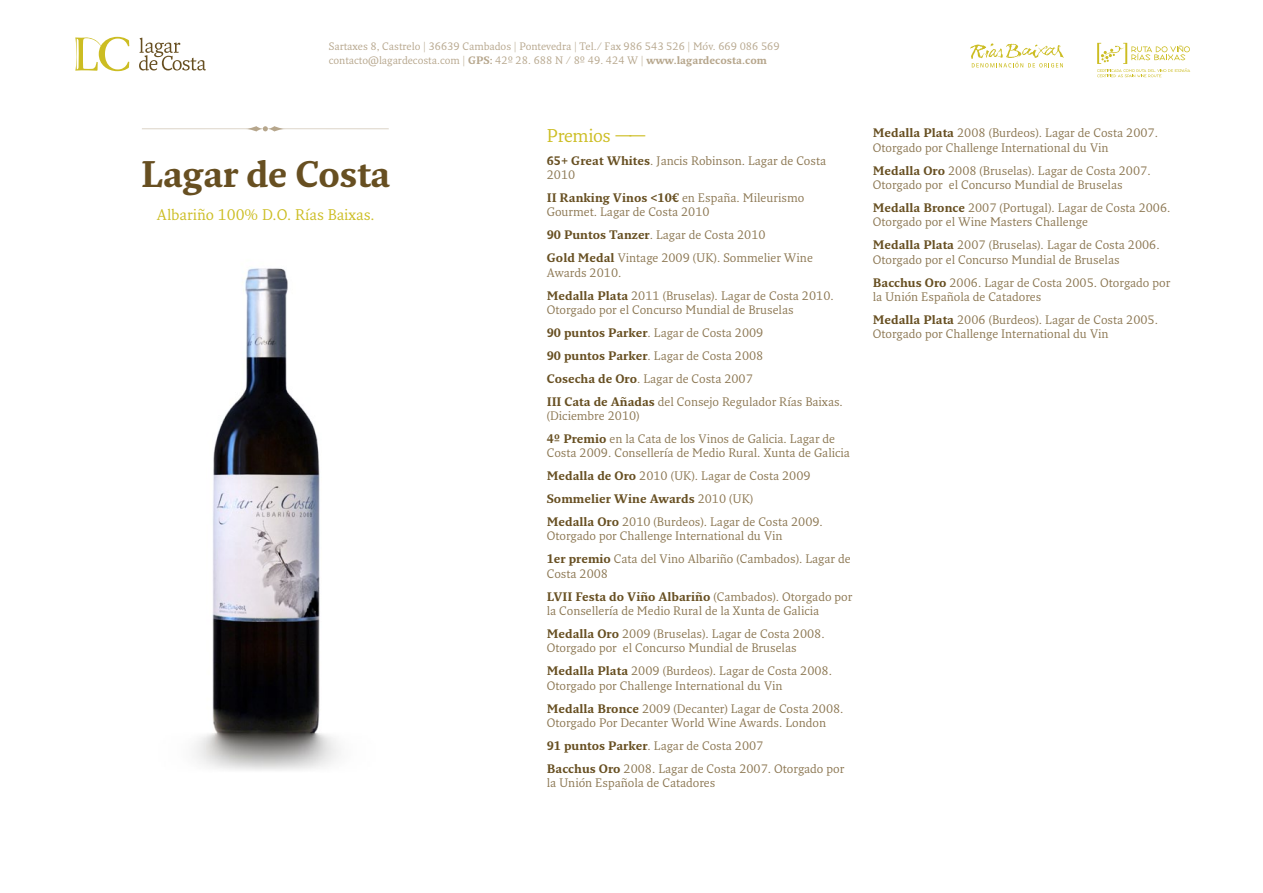
<style>
.page{position:relative;width:1263px;height:893px;background:#fff}
.page>*{position:absolute;margin:0;border:0;box-sizing:border-box;transform-origin:0 0}
.t1{font:700 36px "Fresco";letter-spacing:-.02em;color:#674f21}
.t2{font:18px "Fresco";letter-spacing:-.02em;color:#ccbd22}
.t3{font:15px "Fresco";color:#ccbd22}
.t4{font:12px/23px "Fresco";color:#8b7651}
.t5{font:10.5px/14.4px "Fresco";color:#b6a68c}
.s1{font-weight:700}
.s2{font-weight:700;color:#674f21}
</style>
<div class="page">
<img style="left:194px;top:268px;width:145px;height:503px">
<svg style="left:142px;top:126px;width:247px;height:5px"></svg>
<svg style="left:1097px;top:43px;width:93px;height:34px"></svg>
<svg style="left:970px;top:43px;width:93px;height:24px"></svg>
<svg style="left:75px;top:37px;width:54px;height:34px"></svg>
<svg style="left:139px;top:38px;width:67px;height:32px"></svg>
<p class="t5" style="left:329px;top:39px;width:452px">Sartaxes 8, Castrelo | 36639 Cambados | Pontevedra | Tel./ Fax 986 543 526 | Móv. 669 086 569 contacto@lagardecosta.com | <span class="s1">GPS:</span> 42º 28. 688 N / 8º 49. 424 W | <span class="s1">www.lagardecosta.com</span></p>
<h1 class="t1" style="left:141px;top:152px;width:251px">Lagar de Costa</h1>
<p class="t3" style="left:157px;top:206px;width:219px">Albariño 100% D.O. Rías Baixas.</p>
<h2 class="t2" style="left:547px;top:124px;width:101px">Premios ——</h2>
<p class="t4" style="left:547px;top:153px;width:281px;line-height:14.4px"><span class="s2">65+ Great Whites</span>. Jancis Robinson. Lagar de Costa<br>2010</p>
<p class="t4" style="left:547px;top:190px;width:259px;line-height:14.4px"><span class="s2">II Ranking Vinos &lt;10€</span> en España. Mileurismo<br>Gourmet. Lagar de Costa 2010</p>
<p class="t4" style="left:547px;top:223px;width:268px"><span class="s2">90 Puntos Tanzer</span>. Lagar de Costa 2010<br><span class="s2">Gold Medal</span> Vintage 2009 (UK). Sommelier Wine</p>
<p class="t4" style="left:547px;top:261px;width:289px">Awards 2010.<br><span class="s2">Medalla Plata</span> 2011 (Bruselas). Lagar de Costa 2010.</p>
<p class="t4" style="left:547px;top:298px;width:298px">Otorgado por el Concurso Mundial de Bruselas<br><span class="s2">90 puntos Parker</span>. Lagar de Costa 2009<br><span class="s2">90 puntos Parker</span>. Lagar de Costa 2008<br><span class="s2">Cosecha de Oro</span>. Lagar de Costa 2007<br><span class="s2">III Cata de Añadas</span> del Consejo Regulador Rías Baixas.</p>
<p class="t4" style="left:547px;top:404px;width:290px">(Diciembre 2010)<br><span class="s2">4º Premio</span> en la Cata de los Vinos de Galicia. Lagar de</p>
<p class="t4" style="left:547px;top:441px;width:305px">Costa 2009. Consellería de Medio Rural. Xunta de Galicia <span class="s2">Medalla de Oro</span> 2010 (UK). Lagar de Costa 2009<br><span class="s2">Sommelier Wine Awards</span> 2010 (UK)<br><span class="s2">Medalla Oro</span> 2010 (Burdeos). Lagar de Costa 2009.</p>
<p class="t4" style="left:547px;top:524px;width:305px">Otorgado por Challenge International du Vin<br><span class="s2">1er premio</span> Cata del Vino Albariño (Cambados). Lagar de</p>
<p class="t4" style="left:547px;top:562px;width:307px">Costa 2008<br><span class="s2">LVII Festa do Viño Albariño</span> (Cambados). Otorgado por</p>
<p class="t4" style="left:547px;top:599px;width:279px">la Consellería de Medio Rural de la Xunta de Galicia<br><span class="s2">Medalla Oro</span> 2009 (Bruselas). Lagar de Costa 2008.</p>
<p class="t4" style="left:547px;top:636px;width:287px">Otorgado por el Concurso Mundial de Bruselas<br><span class="s2">Medalla Plata</span> 2009 (Burdeos). Lagar de Costa 2008.</p>
<p class="t4" style="left:547px;top:674px;width:298px">Otorgado por Challenge International du Vin<br><span class="s2">Medalla Bronce</span> 2009 (Decanter) Lagar de Costa 2008.</p>
<p class="t4" style="left:547px;top:711px;width:299px">Otorgado Por Decanter World Wine Awards. London<br><span class="s2">91 puntos Parker</span>. Lagar de Costa 2007<br><span class="s2">Bacchus Oro</span> 2008. Lagar de Costa 2007. Otorgado por</p>
<p class="t4" style="left:547px;top:771px;width:170px">la Unión Española de Catadores</p>
<p class="t4" style="left:873px;top:126px;width:287px;line-height:14.4px"><span class="s2">Medalla Plata</span> 2008 (Burdeos). Lagar de Costa 2007.<br>Otorgado por Challenge International du Vin</p>
<p class="t4" style="left:873px;top:163px;width:279px;line-height:14.4px"><span class="s2">Medalla Oro</span> 2008 (Bruselas). Lagar de Costa 2007.<br>Otorgado por el Concurso Mundial de Bruselas</p>
<p class="t4" style="left:873px;top:200px;width:299px;line-height:14.4px"><span class="s2">Medalla Bronce</span> 2007 (Portugal). Lagar de Costa 2006.<br>Otorgado por el Wine Masters Challenge</p>
<p class="t4" style="left:873px;top:238px;width:289px;line-height:14.4px"><span class="s2">Medalla Plata</span> 2007 (Bruselas). Lagar de Costa 2006.<br>Otorgado por el Concurso Mundial de Bruselas</p>
<p class="t4" style="left:873px;top:275px;width:299px;line-height:14.4px"><span class="s2">Bacchus Oro</span> 2006. Lagar de Costa 2005. Otorgado por la Unión Española de Catadores</p>
<p class="t4" style="left:873px;top:312px;width:287px;line-height:14.4px"><span class="s2">Medalla Plata</span> 2006 (Burdeos). Lagar de Costa 2005.<br>Otorgado por Challenge International du Vin</p>
</div>
